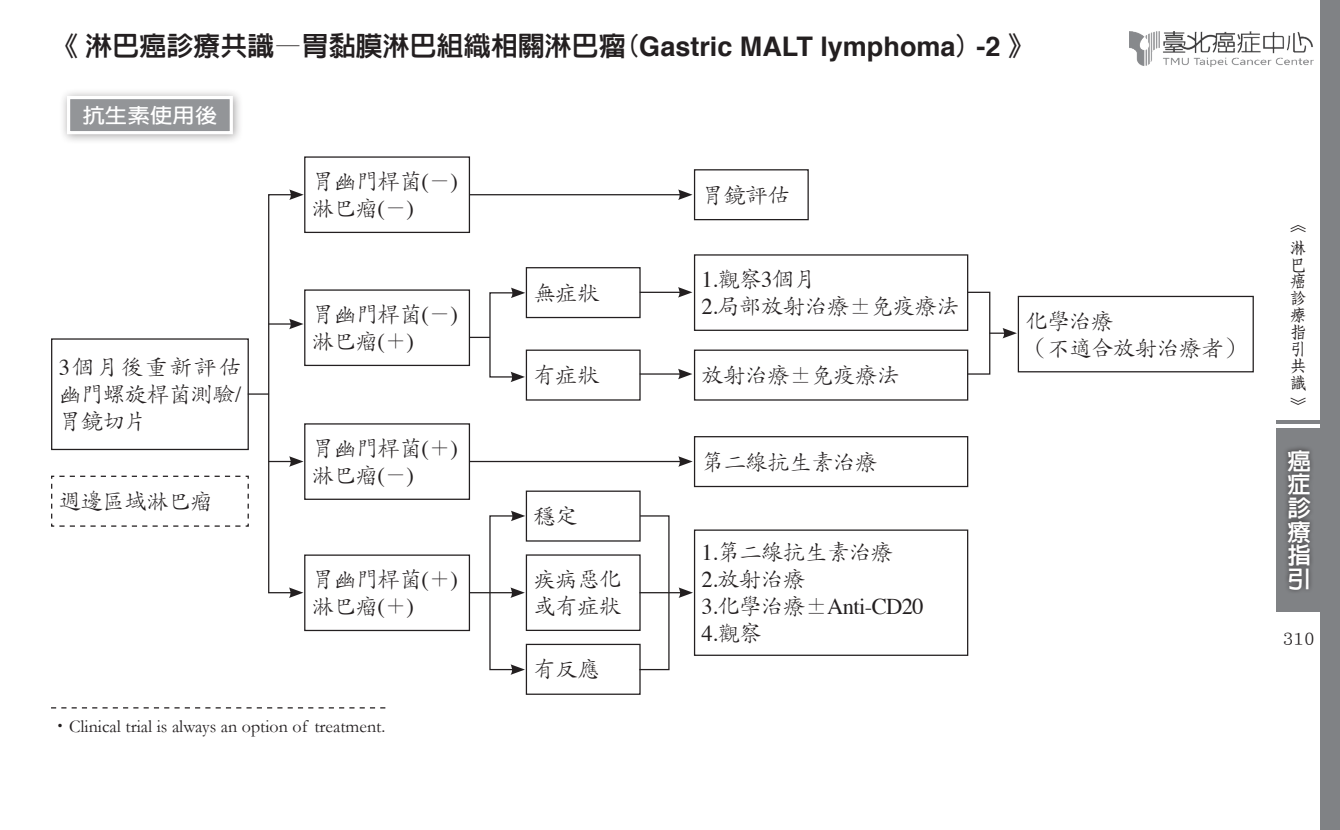
<style>
.page{position:relative;width:1340px;height:830px;background:#fff}
.page>*{position:absolute;margin:0;border:0;box-sizing:border-box;transform-origin:0 0}
.t1{font:800 27px "AR Hei B5";color:#231f20}
.t2{font:800 23.62px/23.6px "AR Hei B5";color:#fff;text-align:justify}
.t3{font:22.5px/27px "DF Kai Shu Std W3";letter-spacing:-.025em;color:#231f20}
.t4{font:22.5px/27px "Times";letter-spacing:-.025em;color:#231f20}
.t5{font:700 20.25px "AR Hei B5";color:#fff;scale:1.11 1}
.t6{font:18px "Garamond";color:#231f20}
.t7{font:18px "DF Kai Shu Std W5";color:#231f20}
.t8{font:16.88px/16.9px "DF Fang Song Std W6";color:#231f20}
.s1{font-family:"Helvetica";font-weight:700}
.s2{font-family:"Times"}
.s3{font-family:"DF Kai Shu Std W5"}
.s4{font-family:"DF Kai Shu Std W3"}
</style>
<div class="page">
<img style="left:1129px;top:32px;width:184px;height:34px">
<div style="left:1320px;top:0;width:19px;height:829px;background:#808285"></div>
<div style="left:1276px;top:427px;width:63px;height:184px;background:#808285"></div>
<hr style="left:1276px;top:420px;width:63px;height:3px;background:#808285">
<div style="left:1282px;top:444px;width:31px;height:150px;background:#231f20;opacity:.75"></div>
<div style="left:59px;top:88px;width:184px;height:56px;background:#231f20;opacity:.4"></div>
<svg style="left:65px;top:94px;width:169px;height:42px"></svg>
<div style="left:51px;top:338px;width:198px;height:112px;border:1px solid #231f20"></div>
<div style="left:304px;top:156px;width:166px;height:77px;border:1px solid #231f20"></div>
<div style="left:526px;top:267px;width:114px;height:51px;border:1px solid #231f20"></div>
<div style="left:694px;top:169px;width:114px;height:51px;border:1px solid #231f20"></div>
<div style="left:526px;top:349px;width:114px;height:51px;border:1px solid #231f20"></div>
<div style="left:526px;top:490px;width:114px;height:51px;border:1px solid #231f20"></div>
<div style="left:526px;top:643px;width:114px;height:51px;border:1px solid #231f20"></div>
<div style="left:304px;top:423px;width:166px;height:76px;border:1px solid #231f20"></div>
<div style="left:304px;top:289px;width:166px;height:77px;border:1px solid #231f20"></div>
<div style="left:694px;top:254px;width:274px;height:77px;border:1px solid #231f20"></div>
<div style="left:1017px;top:296px;width:236px;height:76px;border:1px solid #231f20"></div>
<div style="left:694px;top:529px;width:274px;height:126px;border:1px solid #231f20"></div>
<div style="left:304px;top:554px;width:166px;height:76px;border:1px solid #231f20"></div>
<svg style="left:51px;top:475px;width:198px;height:52px"></svg>
<div style="left:694px;top:349px;width:274px;height:51px;border:1px solid #231f20"></div>
<div style="left:694px;top:436px;width:274px;height:51px;border:1px solid #231f20"></div>
<svg style="left:51px;top:707px;width:334px;height:1px"></svg>
<hr style="left:469px;top:194px;width:212px;height:1px;background:#231f20">
<svg style="left:678px;top:189px;width:14px;height:11px"></svg>
<hr style="left:639px;top:291px;width:42px;height:2px;background:#231f20">
<svg style="left:678px;top:287px;width:14px;height:10px"></svg>
<hr style="left:639px;top:373px;width:42px;height:1px;background:#231f20">
<svg style="left:678px;top:368px;width:14px;height:11px"></svg>
<div style="left:966px;top:291px;width:24px;height:83px;border:1px solid #231f20"></div>
<svg style="left:989px;top:328px;width:27px;height:10px"></svg>
<hr style="left:469px;top:460px;width:212px;height:2px;background:#231f20">
<svg style="left:678px;top:456px;width:14px;height:10px"></svg>
<svg style="left:638px;top:514px;width:32px;height:156px"></svg>
<hr style="left:639px;top:591px;width:43px;height:2px;background:#231f20">
<svg style="left:678px;top:587px;width:15px;height:10px"></svg>
<hr style="left:469px;top:591px;width:45px;height:2px;background:#231f20">
<svg style="left:510px;top:587px;width:15px;height:10px"></svg>
<hr style="left:469px;top:336px;width:21px;height:2px;background:#231f20">
<svg style="left:511px;top:510px;width:14px;height:11px"></svg>
<svg style="left:510px;top:664px;width:15px;height:10px"></svg>
<svg style="left:511px;top:287px;width:14px;height:11px"></svg>
<svg style="left:510px;top:371px;width:15px;height:11px"></svg>
<div style="left:268px;top:194px;width:25px;height:399px;border:1px solid #231f20"></div>
<svg style="left:289px;top:587px;width:14px;height:10px"></svg>
<svg style="left:289px;top:189px;width:15px;height:11px"></svg>
<svg style="left:268px;top:318px;width:35px;height:11px"></svg>
<hr style="left:268px;top:460px;width:25px;height:2px;background:#231f20">
<svg style="left:289px;top:456px;width:14px;height:10px"></svg>
<svg style="left:248px;top:393px;width:21px;height:1px"></svg>
<p class="t1" style="left:51px;top:32px;width:985px">《淋巴癌診療共識—胃黏膜淋巴組織相關淋巴瘤(<span class="s1">Gastric MALT lymphoma</span>) <span class="s1">-2</span> 》</p>
<p class="t5" style="left:82px;top:105px;width:123px">抗生素使用後</p>
<p class="t3" style="left:59px;top:353px;width:184px;text-align:justify"><span class="s2">3</span>個月後重新評估幽門螺旋桿菌測驗<span class="s2">/</span>胃鏡切片</p>
<p class="t3" style="left:59px;top:487px;width:156px">週邊區域淋巴瘤</p>
<p class="t3" style="left:312px;top:167px;width:148px">胃幽門桿菌<span class="s2">(</span>－<span class="s2">)</span>淋巴瘤<span class="s2">(</span>－<span class="s2">)</span></p>
<p class="t3" style="left:312px;top:300px;width:148px">胃幽門桿菌<span class="s2">(</span>－<span class="s2">)</span>淋巴瘤<span class="s2">(</span>＋<span class="s2">)</span></p>
<p class="t3" style="left:312px;top:434px;width:148px">胃幽門桿菌<span class="s2">(</span>＋<span class="s2">)</span>淋巴瘤<span class="s2">(</span>－<span class="s2">)</span></p>
<p class="t3" style="left:312px;top:565px;width:148px">胃幽門桿菌<span class="s2">(</span>＋<span class="s2">)</span>淋巴瘤<span class="s2">(</span>＋<span class="s2">)</span></p>
<p class="t6" style="left:51px;top:714px;width:336px"><span class="s3">‧</span>Clinical trial is always an option of treatment.</p>
<p class="t3" style="left:533px;top:278px;width:68px">無症狀</p>
<p class="t3" style="left:533px;top:361px;width:68px">有症狀</p>
<p class="t3" style="left:533px;top:502px;width:46px">穩定</p>
<p class="t3" style="left:533px;top:565px;width:90px">疾病惡化或有症狀</p>
<p class="t3" style="left:533px;top:655px;width:68px">有反應</p>
<p class="t3" style="left:701px;top:181px;width:90px">胃鏡評估</p>
<p class="t3" style="left:701px;top:265px;width:259px"><span class="s2">1.</span>觀察<span class="s2">3</span>個月<br><span class="s2">2.</span>局部放射治療±免疫療法</p>
<p class="t3" style="left:701px;top:361px;width:199px">放射治療±免疫療法</p>
<p class="t3" style="left:701px;top:447px;width:178px">第二線抗生素治療</p>
<p class="t3" style="left:701px;top:538px;width:193px"><span class="s2">1.</span>第二線抗生素治療<br><span class="s2">2.</span>放射治療</p>
<p class="t4" style="left:701px;top:591px;width:224px">3.<span class="s4">化學治療±</span>Anti-CD20<br>4.<span class="s4">觀察</span></p>
<p class="t3" style="left:1025px;top:306px;width:221px">化學治療<br>（不適合放射治療者）</p>
<p class="t8" style="left:1289px;top:213px;width:17px;line-height:22.5px">︽淋</p>
<p class="t8" style="left:1289px;top:255px;width:18px">巴癌診療指引共識</p>
<p class="t8" style="left:1289px;top:396px;width:17px">︾</p>
<p class="t2" style="left:1287px;top:448px;width:25px">癌症診療指引</p>
<p class="t7" style="left:1282px;top:628px;width:33px">310</p>
</div>
